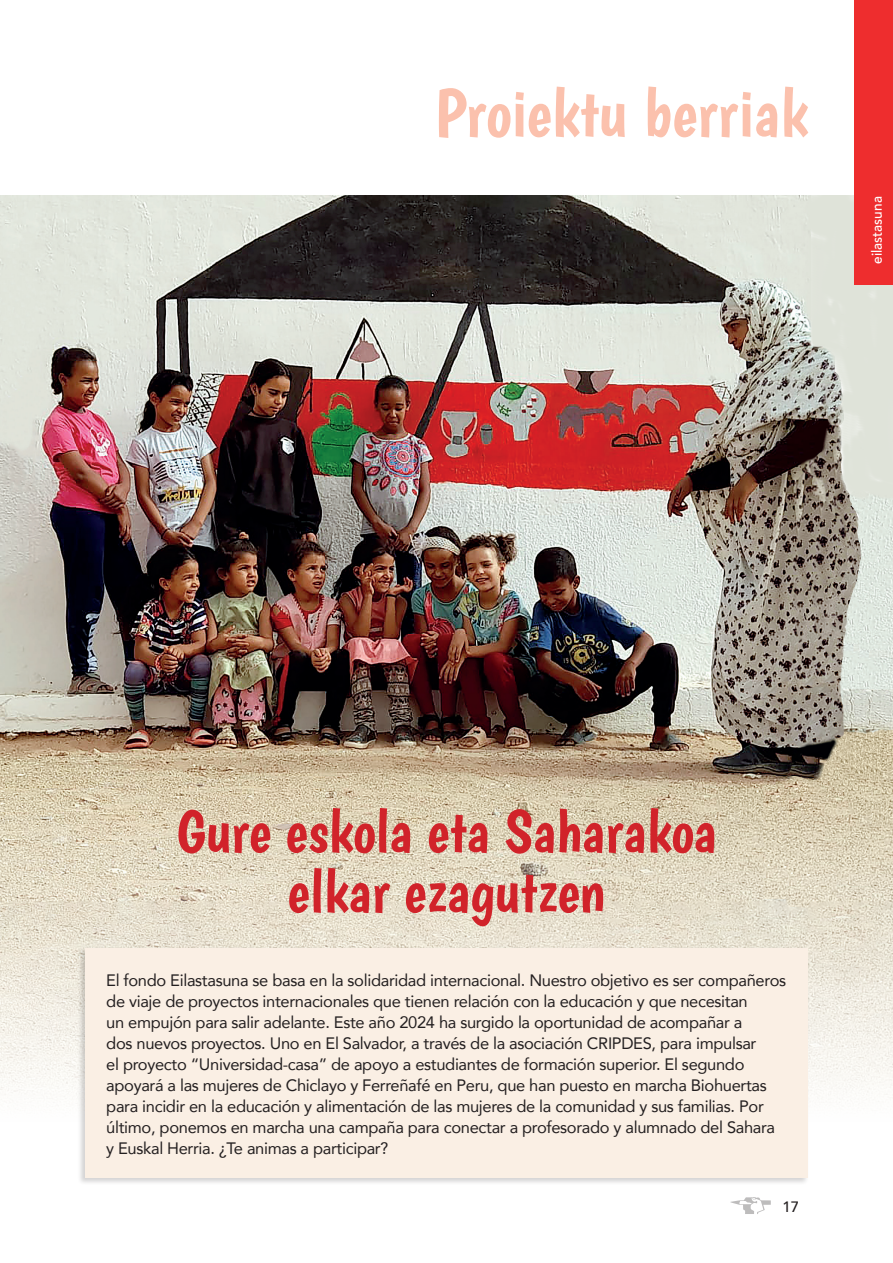
<style>
.page{position:relative;width:893px;height:1263px;background:#fff}
.page>*{position:absolute;margin:0;border:0;box-sizing:border-box;transform-origin:0 0}
.t1{font:67.5px "Boogaloo";color:#fbc1ad}
.t2{font:60px "Boogaloo";color:#d1232a}
.t3{font:16.5px/21px "Avenir";letter-spacing:-.02em;color:#231f20}
.t4{font:500 15px "Avenir";color:#231f20}
.t5{font:500 14.25px "Avenir";color:#fff;scale:.95 1}
</style>
<div class="page">
<svg style="left:730px;top:1197px;width:41px;height:17px"></svg>
<img style="left:0;top:196px;width:893px;height:907px">
<div style="left:855px;top:0;width:38px;height:285px;background:#ee2d2e"></div>
<div style="left:77px;top:946px;width:732px;height:239px;background:#231f20;opacity:.2"></div>
<div style="left:85px;top:948px;width:723px;height:230px;background:#faefe4"></div>
<p class="t1" style="left:434px;top:72px;width:375px">Proiektu berriak</p>
<p class="t5" style="left:864px;top:264px;width:72px;rotate:-90deg">eilastasuna</p>
<p class="t2" style="left:176px;top:795px;width:542px">Gure eskola eta Saharakoa</p>
<p class="t2" style="left:288px;top:855px;width:319px">elkar ezagutzen</p>
<p class="t3" style="left:106px;top:969px;width:681px">El fondo Eilastasuna se basa en la solidaridad internacional. Nuestro objetivo es ser compañeros de viaje de proyectos internacionales que tienen relación con la educación y que necesitan<br>un empujón para salir adelante. Este año 2024 ha surgido la oportunidad de acompañar a<br>dos nuevos proyectos. Uno en El Salvador, a través de la asociación CRIPDES, para impulsar<br>el proyecto “Universidad-casa” de apoyo a estudiantes de formación superior. El segundo apoyará a las mujeres de Chiclayo y Ferreñafé en Peru, que han puesto en marcha Biohuertas para incidir en la educación y alimentación de las mujeres de la comunidad y sus familias. Por último, ponemos en marcha una campaña para conectar a profesorado y alumnado del Sahara y Euskal Herria. ¿Te animas a participar?</p>
<p class="t4" style="left:783px;top:1194px;width:18px">17</p>
</div>
